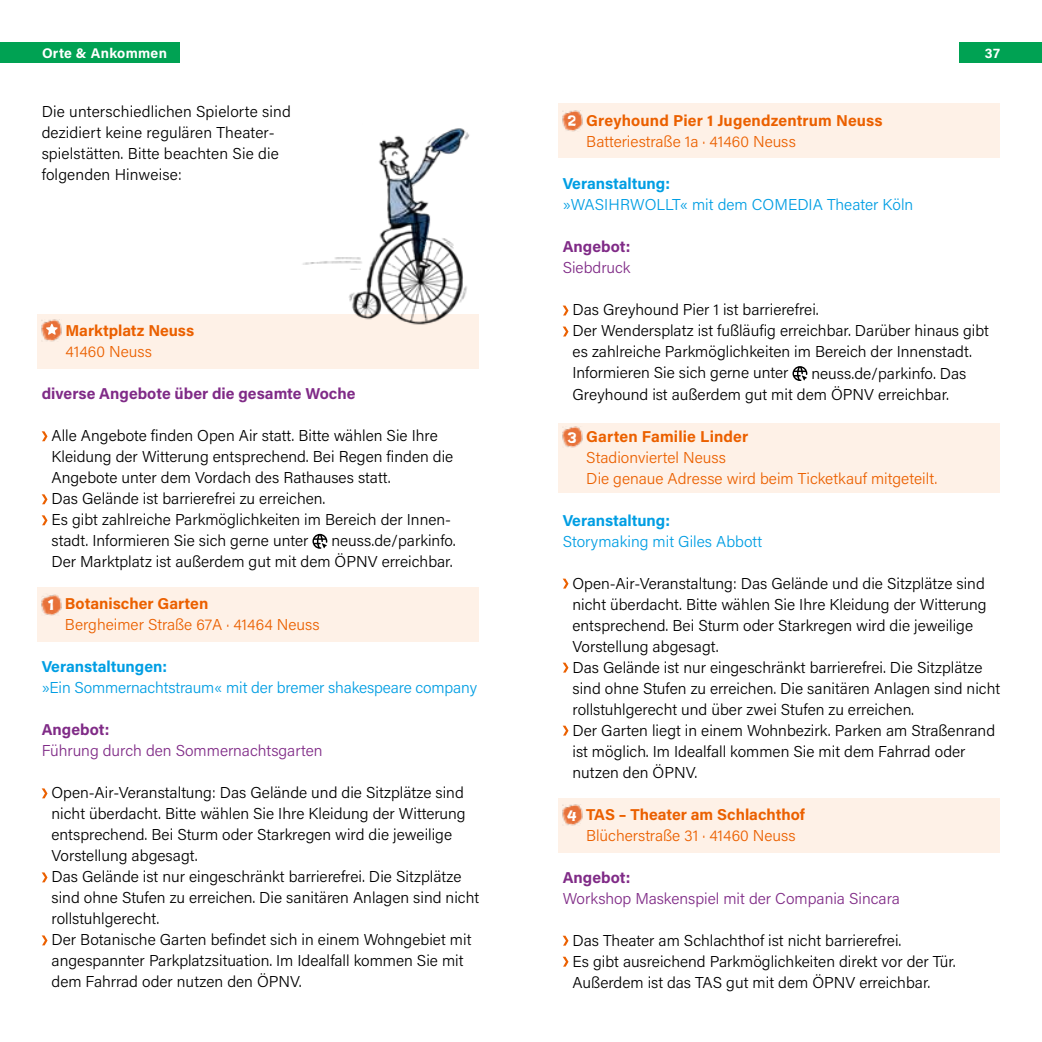
<style>
.page{position:relative;width:1042px;height:1042px;background:#fff}
.page>*{position:absolute;margin:0;border:0;box-sizing:border-box;transform-origin:0 0}
.t1{font:300 15.75px/21px "Acumin Pro";color:#000}
.t2{font:300 15.75px/21px "Acumin Pro";color:#eb6000}
.t3{font:300 15.75px "Acumin Pro";letter-spacing:-.005em;color:#009ee3}
.t4{font:300 15.75px "Acumin Pro";color:#802b87}
.t5{font:700 15.75px/21px "Acumin Pro";letter-spacing:.005em;color:#eb6000}
.t6{font:700 15.75px "Acumin Pro";color:#802b87}
.t7{font:700 15.75px "Acumin Pro";color:#009ee3}
.t8{font:700 14px "Acumin Pro";letter-spacing:.02em;color:#fff}
.s1{font-family:"Poster Cut Neue";font-weight:400;font-size:15.22px;color:#fff}
.s2{font-weight:700}
.s3{font-weight:300}
</style>
<div class="page">
<div style="left:958px;top:42px;width:84px;height:21px;background:#00a253"></div>
<div style="left:557px;top:103px;width:442px;height:55px;background:#fef1e7"></div>
<div style="left:37px;top:314px;width:442px;height:54px;background:#fef1e7"></div>
<div style="left:37px;top:587px;width:442px;height:54px;background:#fef1e7"></div>
<div style="left:557px;top:798px;width:442px;height:55px;background:#fef1e7"></div>
<div style="left:557px;top:423px;width:442px;height:69px;background:#fef1e7"></div>
<div style="left:0;top:42px;width:179px;height:21px;background:#00a253"></div>
<img style="left:42px;top:320px;width:19px;height:21px">
<svg style="left:46px;top:324px;width:12px;height:11px"></svg>
<svg style="left:42px;top:431px;width:5px;height:10px"></svg>
<svg style="left:42px;top:494px;width:5px;height:10px"></svg>
<svg style="left:42px;top:515px;width:5px;height:10px"></svg>
<svg style="left:312px;top:534px;width:15px;height:15px"></svg>
<img style="left:42px;top:594px;width:19px;height:21px">
<svg style="left:42px;top:788px;width:5px;height:10px"></svg>
<svg style="left:42px;top:872px;width:5px;height:10px"></svg>
<svg style="left:42px;top:935px;width:5px;height:10px"></svg>
<img style="left:563px;top:110px;width:19px;height:21px">
<svg style="left:563px;top:305px;width:5px;height:10px"></svg>
<svg style="left:563px;top:326px;width:5px;height:10px"></svg>
<svg style="left:792px;top:366px;width:15px;height:15px"></svg>
<img style="left:563px;top:426px;width:19px;height:22px">
<svg style="left:563px;top:578px;width:5px;height:10px"></svg>
<svg style="left:563px;top:662px;width:5px;height:10px"></svg>
<svg style="left:563px;top:725px;width:5px;height:10px"></svg>
<img style="left:563px;top:804px;width:19px;height:22px">
<svg style="left:563px;top:935px;width:5px;height:10px"></svg>
<svg style="left:563px;top:956px;width:5px;height:10px"></svg>
<img style="left:303px;top:128px;width:167px;height:197px">
<p class="t8" style="left:42px;top:43px;width:126px">Orte &amp; Ankommen</p>
<p class="t8" style="left:985px;top:43px;width:17px">37</p>
<p class="t1" style="left:42px;top:100px;width:251px">Die unterschiedlichen Spielorte sind dezidiert keine regulären Theater&shy;spielstätten. Bitte beachten Sie die folgenden Hinweise:</p>
<p class="t5" style="left:66px;top:319px;width:130px">Marktplatz Neuss</p>
<p class="t2" style="left:66px;top:341px;width:88px">41460 Neuss</p>
<p class="t6" style="left:42px;top:383px;width:315px">diverse Angebote über die gesamte Woche</p>
<p class="t1" style="left:52px;top:425px;width:403px">Alle Angebote finden Open Air statt. Bitte wählen Sie Ihre Kleidung der Witterung entsprechend. Bei Regen finden die Angebote unter dem Vordach des Rathauses statt.<br>Das Gelände ist barrierefrei zu erreichen.<br>Es gibt zahlreiche Parkmöglichkeiten im Bereich der Innen&shy;stadt. Informieren Sie sich gerne unter</p>
<p class="t1" style="left:52px;top:530px;width:406px;text-align:right">neuss.de/parkinfo.<br>Der Marktplatz ist außerdem gut mit dem ÖPNV erreichbar.</p>
<p class="t2" style="left:65px;top:593px;width:256px;text-indent:-17px"><span class="s1">1</span> <span class="s2">Botanischer Garten<br></span>Bergheimer Straße 67A · 41464 Neuss</p>
<p class="t7" style="left:42px;top:656px;width:127px">Veranstaltungen:</p>
<p class="t3" style="left:42px;top:677px;width:437px">»Ein Sommernachtstraum« mit der bremer shakespeare company</p>
<p class="t6" style="left:42px;top:719px;width:69px">Angebot:</p>
<p class="t4" style="left:42px;top:740px;width:282px">Führung durch den Sommernachtsgarten</p>
<p class="t1" style="left:52px;top:782px;width:429px">Open-Air-Veranstaltung: Das Gelände und die Sitzplätze sind nicht überdacht. Bitte wählen Sie Ihre Kleidung der Witterung entsprechend. Bei Sturm oder Starkregen wird die jeweilige Vorstellung abgesagt.<br>Das Gelände ist nur eingeschränkt barrierefrei. Die Sitzplätze sind ohne Stufen zu erreichen. Die sanitären Anlagen sind nicht rollstuhlgerecht.<br>Der Botanische Garten befindet sich in einem Wohngebiet mit angespannter Parkplatzsituation. Im Idealfall kommen Sie mit dem Fahrrad oder nutzen den ÖPNV.</p>
<p class="t5" style="left:586px;top:110px;width:298px;text-indent:-19px"><span class="s1">2</span> Greyhound Pier 1 Jugendzentrum Neuss<br><span class="s3">Batteriestraße 1a · 41460 Neuss</span></p>
<p class="t7" style="left:563px;top:173px;width:109px">Veranstaltung:</p>
<p class="t3" style="left:563px;top:194px;width:352px">»WASIHRWOLLT« mit dem COMEDIA Theater Köln</p>
<p class="t6" style="left:563px;top:236px;width:69px">Angebot:</p>
<p class="t4" style="left:563px;top:257px;width:69px">Siebdruck</p>
<p class="t1" style="left:572px;top:299px;width:418px">Das Greyhound Pier 1 ist barrierefrei.<br>Der Wendersplatz ist fußläufig erreichbar. Darüber hinaus gibt es zahlreiche Parkmöglichkeiten im Bereich der Innenstadt.<br>Informieren Sie sich gerne unter</p>
<p class="t1" style="left:572px;top:362px;width:395px;text-indent:239px">neuss.de/parkinfo. Das<br>Greyhound ist außerdem gut mit dem ÖPNV erreichbar.</p>
<p class="t2" style="left:586px;top:425px;width:352px;text-indent:-19px"><span class="s1">3</span> <span class="s2">Garten Familie Linder<br></span>Stadionviertel Neuss<br>Die genaue Adresse wird beim Ticketkauf mitgeteilt.</p>
<p class="t7" style="left:563px;top:509px;width:109px">Veranstaltung:</p>
<p class="t3" style="left:563px;top:530px;width:201px">Storymaking mit Giles Abbott</p>
<p class="t1" style="left:572px;top:572px;width:429px">Open-Air-Veranstaltung: Das Gelände und die Sitzplätze sind nicht überdacht. Bitte wählen Sie Ihre Kleidung der Witterung entsprechend. Bei Sturm oder Starkregen wird die jeweilige Vorstellung abgesagt.<br>Das Gelände ist nur eingeschränkt barrierefrei. Die Sitzplätze sind ohne Stufen zu erreichen. Die sanitären Anlagen sind nicht rollstuhlgerecht und über zwei Stufen zu erreichen.<br>Der Garten liegt in einem Wohnbezirk. Parken am Straßenrand ist möglich. Im Idealfall kommen Sie mit dem Fahrrad oder nutzen den ÖPNV.</p>
<p class="t2" style="left:567px;top:803px;width:239px;text-align:center"><span class="s1">4</span> <span class="s2">TAS – Theater am Schlachthof<br></span>Blücherstraße 31 · 41460 Neuss</p>
<p class="t6" style="left:563px;top:866px;width:69px">Angebot:</p>
<p class="t4" style="left:563px;top:887px;width:339px">Workshop Maskenspiel mit der Compania Sincara</p>
<p class="t1" style="left:572px;top:929px;width:385px">Das Theater am Schlachthof ist nicht barrierefrei.<br>Es gibt ausreichend Parkmöglichkeiten direkt vor der Tür.<br>Außerdem ist das TAS gut mit dem ÖPNV erreichbar.</p>
</div>
